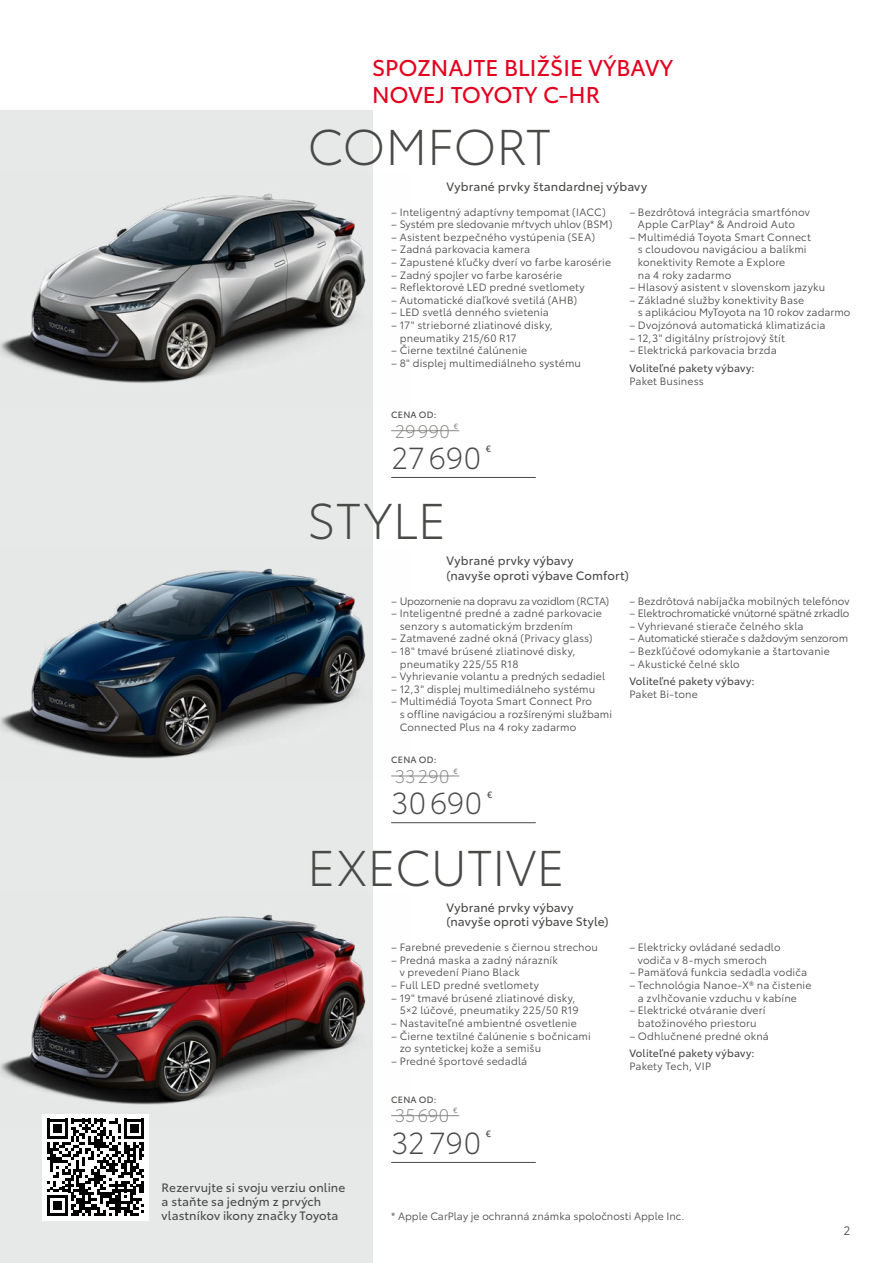
<style>
.page{position:relative;width:893px;height:1263px;background:#fff}
.page>*{position:absolute;margin:0;border:0;box-sizing:border-box;transform-origin:0 0}
.t1{font:300 49.5px "Toyota Type";letter-spacing:-.005em;color:#494948}
.t2{font:300 30px "Toyota Type";letter-spacing:.02em;color:#494948}
.t3{font:22.5px/27px "Toyota Type";color:#e3001f}
.t4{font:300 18px "Toyota Type";letter-spacing:.02em;color:#878786}
.t5{font:12px/14.4px "Toyota Type";letter-spacing:.015em;color:#494948}
.t6{font:12px "Toyota Type";color:#494948}
.t7{font:10.5px/12.6px "Toyota Type";letter-spacing:.01em;color:#494948}
.t8{font:10.5px "Toyota Type";letter-spacing:.015em;color:#494948}
.t9{font:10.5px "Toyota Type";letter-spacing:-.02em;color:#494948}
.t10{font:10.5px "Toyota Type";letter-spacing:-.025em;color:#494948}
.t11{font:10.5px "Toyota Type";letter-spacing:-.015em;color:#494948}
.t12{font:9px "Toyota Type";letter-spacing:.03em;color:#494948}
.t13{font:7.5px "Toyota Type";color:#878786}
</style>
<div class="page">
<div style="left:0;top:110px;width:372px;height:1153px;background:#e7e8e8"></div>
<img style="left:0;top:173px;width:373px;height:234px">
<img style="left:0;top:548px;width:409px;height:234px">
<img style="left:0;top:894px;width:409px;height:234px">
<div style="left:43px;top:1114px;width:106px;height:106px;background:#fff"></div>
<svg style="left:47px;top:1118px;width:97px;height:98px"></svg>
<hr style="left:391px;top:477px;width:145px;height:1px;background:#494948">
<hr style="left:391px;top:430px;width:68px;height:1px;background:#878786">
<hr style="left:391px;top:822px;width:145px;height:1px;background:#494948">
<hr style="left:391px;top:775px;width:68px;height:1px;background:#878786">
<hr style="left:391px;top:1162px;width:145px;height:1px;background:#494948">
<hr style="left:391px;top:1115px;width:68px;height:1px;background:#878786">
<h3 class="t3" style="left:372px;top:53px;width:303px">SPOZNAJTE BLIŽŠIE VÝBAVY<br>NOVEJ TOYOTY C-HR</h3>
<h1 class="t1" style="left:307px;top:111px;width:245px">COMFORT</h1>
<p class="t5" style="left:446px;top:178px;width:202px">Vybrané prvky štandardnej výbavy</p>
<p class="t7" style="left:391px;top:205px;width:216px">– Inteligentný adaptívny tempomat (IACC)</p>
<p class="t7" style="left:391px;top:217px;width:223px">– Systém pre sledovanie mŕtvych uhlov (BSM)</p>
<p class="t7" style="left:391px;top:230px;width:205px">– Asistent bezpečného vystúpenia (SEA)</p>
<p class="t7" style="left:391px;top:243px;width:141px">– Zadná parkovacia kamera</p>
<p class="t7" style="left:391px;top:255px;width:221px">– Zapustené kľučky dverí vo farbe karosérie</p>
<p class="t7" style="left:391px;top:268px;width:172px">– Zadný spojler vo farbe karosérie</p>
<p class="t7" style="left:391px;top:280px;width:195px">– Reflektorové LED predné svetlomety</p>
<p class="t7" style="left:391px;top:293px;width:187px">– Automatické diaľkové svetilá (AHB)</p>
<p class="t7" style="left:391px;top:306px;width:159px">– LED svetlá denného svietenia</p>
<p class="t7" style="left:400px;top:318px;width:155px;text-indent:-9px">– 17" strieborné zliatinové disky, pneumatiky 215/60 R17</p>
<p class="t7" style="left:391px;top:343px;width:137px">– Čierne textilné čalúnenie</p>
<p class="t7" style="left:391px;top:356px;width:191px">– 8" displej multimediálneho systému</p>
<p class="t12" style="left:391px;top:408px;width:47px">CENA OD:</p>
<h3 class="t4" style="left:395px;top:418px;width:56px">29990</h3>
<p class="t13" style="left:454px;top:420px;width:6px">€</p>
<h2 class="t2" style="left:391px;top:436px;width:91px">27690</h2>
<p class="t12" style="left:486px;top:442px;width:7px">€</p>
<h1 class="t1" style="left:307px;top:486px;width:141px">STYLE</h1>
<p class="t7" style="left:629px;top:205px;width:182px;text-align:center">– Bezdrôtová integrácia smartfónov<br>Apple CarPlay* &amp; Android Auto</p>
<p class="t7" style="left:638px;top:230px;width:174px;text-indent:-9px">– Multimédiá Toyota Smart Connect s cloudovou navigáciou a balíkmi konektivity Remote a Explore<br>na 4 roky zadarmo</p>
<p class="t7" style="left:629px;top:280px;width:197px">– Hlasový asistent v slovenskom jazyku</p>
<p class="t7" style="left:638px;top:293px;width:214px;text-indent:-9px">– Základné služby konektivity Base<br>s aplikáciou MyToyota na 10 rokov zadarmo</p>
<p class="t7" style="left:629px;top:318px;width:198px">– Dvojzónová automatická klimatizácia</p>
<p class="t7" style="left:629px;top:331px;width:157px">– 12,3" digitálny prístrojový štít</p>
<p class="t7" style="left:629px;top:343px;width:149px">– Elektrická parkovacia brzda</p>
<p class="t8" style="left:629px;top:360px;width:127px">Voliteľné pakety výbavy:</p>
<p class="t7" style="left:629px;top:374px;width:76px">Paket Business</p>
<p class="t5" style="left:446px;top:553px;width:184px">Vybrané prvky výbavy<br>(navyše oproti výbave Comfort)</p>
<p class="t10" style="left:391px;top:593px;width:220px">– Upozornenie na dopravu za vozidlom (RCTA)</p>
<p class="t7" style="left:400px;top:606px;width:204px;text-indent:-9px">– Inteligentné predné a zadné parkovacie senzory s automatickým brzdením</p>
<p class="t7" style="left:391px;top:632px;width:203px">– Zatmavené zadné okná (Privacy glass)</p>
<p class="t7" style="left:400px;top:644px;width:177px;text-indent:-9px">– 18" tmavé brúsené zliatinové disky, pneumatiky 225/55 R18</p>
<p class="t7" style="left:391px;top:669px;width:216px">– Vyhrievanie volantu a predných sedadiel</p>
<p class="t7" style="left:391px;top:682px;width:206px">– 12,3" displej multimediálneho systému</p>
<p class="t7" style="left:400px;top:695px;width:214px;text-indent:-9px">– Multimédiá Toyota Smart Connect Pro<br>s offline navigáciou a rozšírenými službami<br>Connected Plus na 4 roky zadarmo</p>
<p class="t12" style="left:391px;top:753px;width:47px">CENA OD:</p>
<h3 class="t4" style="left:395px;top:763px;width:56px">33290</h3>
<p class="t13" style="left:453px;top:765px;width:6px">€</p>
<h2 class="t2" style="left:391px;top:781px;width:93px">30690</h2>
<p class="t12" style="left:487px;top:787px;width:7px">€</p>
<h1 class="t1" style="left:307px;top:832px;width:259px">EXECUTIVE</h1>
<p class="t5" style="left:446px;top:899px;width:164px">Vybrané prvky výbavy (navyše oproti výbave Style)</p>
<p class="t7" style="left:391px;top:940px;width:208px">– Farebné prevedenie s čiernou strechou</p>
<p class="t7" style="left:400px;top:953px;width:160px;text-indent:-9px">– Predná maska a zadný nárazník v prevedení Piano Black</p>
<p class="t7" style="left:391px;top:978px;width:149px">– Full LED predné svetlomety</p>
<p class="t7" style="left:391px;top:991px;width:189px;text-align:right">– 19" tmavé brúsené zliatinové disky,<br>5×2 lúčové, pneumatiky 225/50 R19</p>
<p class="t7" style="left:391px;top:1016px;width:187px">– Nastaviteľné ambientné osvetlenie</p>
<p class="t7" style="left:400px;top:1029px;width:193px;text-indent:-9px">– Čierne textilné čalúnenie s bočnicami zo syntetickej kože a semišu</p>
<p class="t7" style="left:391px;top:1054px;width:138px">– Predné športové sedadlá</p>
<p class="t12" style="left:391px;top:1093px;width:47px">CENA OD:</p>
<h3 class="t4" style="left:395px;top:1103px;width:56px">35690</h3>
<p class="t13" style="left:453px;top:1105px;width:6px">€</p>
<h2 class="t2" style="left:391px;top:1121px;width:91px">32790</h2>
<p class="t12" style="left:486px;top:1127px;width:7px">€</p>
<p class="t7" style="left:629px;top:594px;width:222px">– Bezdrôtová nabíjačka mobilných telefónov</p>
<p class="t9" style="left:629px;top:606px;width:222px">– Elektrochromatické vnútorné spätné zrkadlo</p>
<p class="t7" style="left:629px;top:619px;width:176px">– Vyhrievané stierače čelného skla</p>
<p class="t11" style="left:629px;top:631px;width:220px">– Automatické stierače s daždovým senzorom</p>
<p class="t7" style="left:629px;top:644px;width:202px">– Bezkľúčové odomykanie a štartovanie</p>
<p class="t7" style="left:629px;top:657px;width:112px">– Akustické čelné sklo</p>
<p class="t8" style="left:629px;top:674px;width:127px">Voliteľné pakety výbavy:</p>
<p class="t7" style="left:629px;top:687px;width:70px">Paket Bi-tone</p>
<p class="t7" style="left:629px;top:940px;width:153px;text-align:center">– Elektricky ovládané sedadlo vodiča v 8-mych smeroch</p>
<p class="t7" style="left:629px;top:966px;width:179px">– Pamäťová funkcia sedadla vodiča</p>
<p class="t7" style="left:629px;top:978px;width:184px;text-align:center">– Technológia Nanoe-X® na čistenie a zvlhčovanie vzduchu v kabíne</p>
<p class="t7" style="left:629px;top:1003px;width:138px;text-align:center">– Elektrické otváranie dverí batožinového priestoru</p>
<p class="t7" style="left:629px;top:1029px;width:141px">– Odhlučnené predné okná</p>
<p class="t8" style="left:629px;top:1045px;width:127px">Voliteľné pakety výbavy:</p>
<p class="t7" style="left:629px;top:1059px;width:83px">Pakety Tech, VIP</p>
<p class="t5" style="left:162px;top:1179px;width:185px">Rezervujte si svoju verziu online a staňte sa jedným z prvých vlastníkov ikony značky Toyota</p>
<p class="t7" style="left:391px;top:1209px;width:295px">* Apple CarPlay je ochranná známka spoločnosti Apple Inc.</p>
<p class="t6" style="left:844px;top:1222px;width:8px">2</p>
</div>
